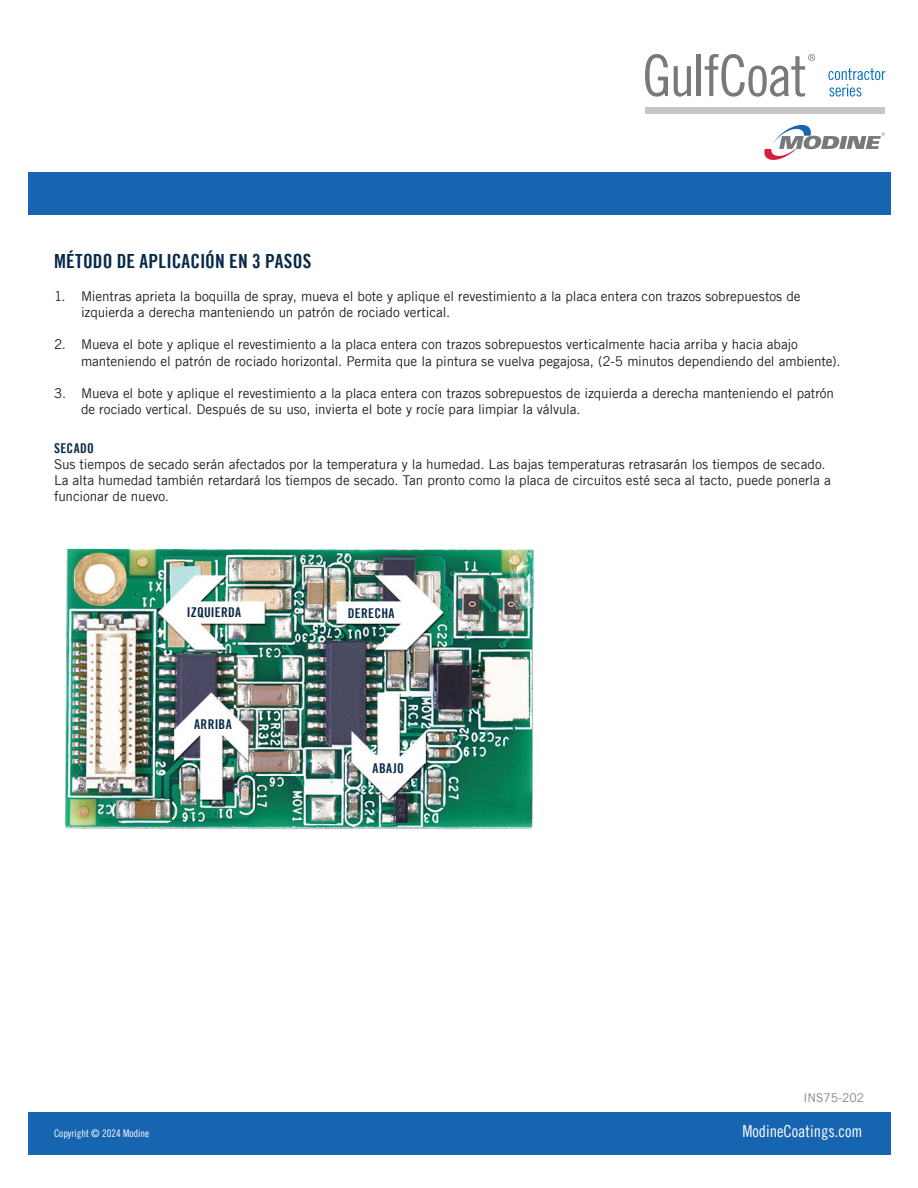
<style>
.page{position:relative;width:918px;height:1188px;background:#fff}
.page>*{position:absolute;margin:0;border:0;box-sizing:border-box;transform-origin:0 0}
.t1{font:19.5px "Trade Gothic LT Bold Cond Twenty";letter-spacing:.01em;color:#072948}
.t2{font:16.5px "Trade Gothic LT Cond Eighteen";color:#fff}
.t3{font:13.5px/16.2px "Trade Gothic LT";letter-spacing:-.005em;color:#231f20}
.t4{font:13.5px "Trade Gothic LT Bold Cond Twenty";letter-spacing:.025em;color:#072948}
.t5{font:12px "Trade Gothic LT";color:#7d8382}
.t6{font:10.5px "Trade Gothic LT Cond Eighteen";color:#fff}
</style>
<div class="page">
<div style="left:28px;top:172px;width:862px;height:42px;background:#1764b0"></div>
<div style="left:28px;top:1113px;width:862px;height:42px;background:#1764b0"></div>
<div style="left:645px;top:107px;width:240px;height:6px;background:#c6c6c8"></div>
<svg style="left:645px;top:54px;width:23px;height:43px"></svg>
<svg style="left:674px;top:66px;width:17px;height:31px"></svg>
<hr style="left:697px;top:55px;width:4px;height:41px;background:#78797a">
<svg style="left:828px;top:68px;width:57px;height:29px"></svg>
<svg style="left:764px;top:125px;width:121px;height:35px"></svg>
<svg style="left:705px;top:54px;width:110px;height:43px"></svg>
<img style="left:64px;top:548px;width:471px;height:282px">
<div style="left:207px;top:606px;width:33px;height:15px;background:#fff"></div>
<div style="left:361px;top:606px;width:39px;height:15px;background:#fff"></div>
<div style="left:203px;top:764px;width:16px;height:18px;background:#fff"></div>
<div style="left:373px;top:764px;width:32px;height:15px;background:#fff"></div>
<h1 class="t1" style="left:54px;top:250px;width:259px">MÉTODO DE APLICACIÓN EN 3 PASOS</h1>
<p class="t3" style="left:81px;top:288px;width:721px;text-indent:-27px">1. Mientras aprieta la boquilla de spray, mueva el bote y aplique el revestimiento a la placa entera con trazos sobrepuestos de izquierda a derecha manteniendo un patrón de rociado vertical.</p>
<p class="t3" style="left:81px;top:336px;width:761px;text-indent:-27px">2. Mueva el bote y aplique el revestimiento a la placa entera con trazos sobrepuestos verticalmente hacia arriba y hacia abajo manteniendo el patrón de rociado horizontal. Permita que la pintura se vuelva pegajosa, (2-5 minutos dependiendo del ambiente).</p>
<p class="t3" style="left:81px;top:385px;width:755px;text-indent:-27px">3. Mueva el bote y aplique el revestimiento a la placa entera con trazos sobrepuestos de izquierda a derecha manteniendo el patrón de rociado vertical. Después de su uso, invierta el bote y rocíe para limpiar la válvula.</p>
<p class="t4" style="left:54px;top:440px;width:41px">SECADO</p>
<p class="t3" style="left:54px;top:456px;width:778px">Sus tiempos de secado serán afectados por la temperatura y la humedad. Las bajas temperaturas retrasarán los tiempos de secado.<br>La alta humedad también retardará los tiempos de secado. Tan pronto como la placa de circuitos esté seca al tacto, puede ponerla a funcionar de nuevo.</p>
<p class="t4" style="left:187px;top:604px;width:56px">IZQUIERDA</p>
<p class="t4" style="left:194px;top:716px;width:39px">ARRIBA</p>
<p class="t4" style="left:348px;top:605px;width:48px">DERECHA</p>
<p class="t4" style="left:373px;top:760px;width:33px">ABAJO</p>
<p class="t5" style="left:803px;top:1091px;width:62px">INS75-202</p>
<p class="t6" style="left:54px;top:1127px;width:97px">Copyright © 2024 Modine</p>
<p class="t2" style="left:742px;top:1121px;width:122px">ModineCoatings.com</p>
</div>
